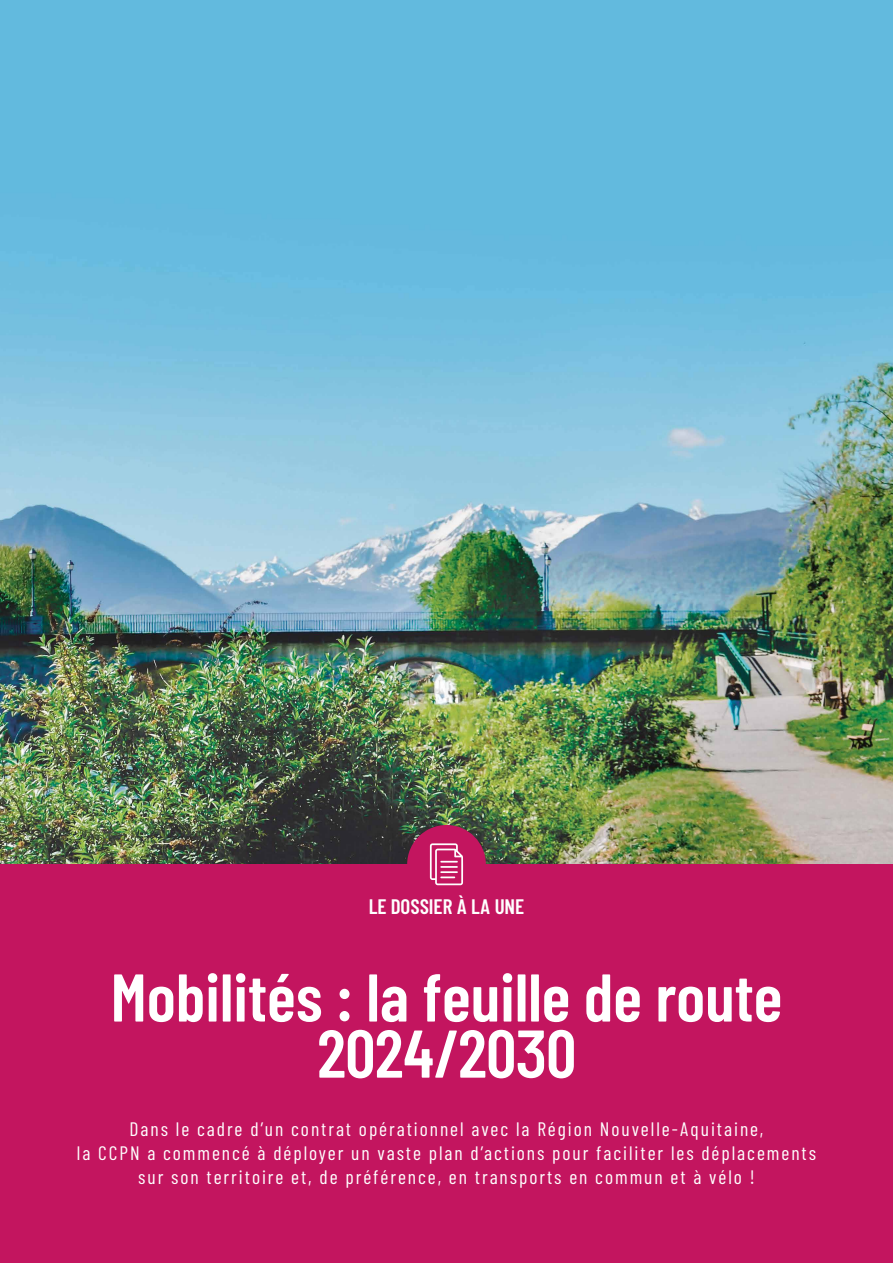
<style>
.page{position:relative;width:893px;height:1263px;background:#fff}
.page>*{position:absolute;margin:0;border:0;box-sizing:border-box;transform-origin:0 0}
.t1{font:600 67.35px/56.1px "Barlow Condensed";color:#fff;text-align:center}
.t2{font:600 21px "Barlow Condensed";color:#fff}
.t3{font:19.5px/24px "Barlow Condensed";letter-spacing:.1em;color:#fff;text-align:center}
</style>
<div class="page">
<img style="left:0;top:0;width:893px;height:864px">
<div style="left:0;top:864px;width:893px;height:399px;background:#c3155f"></div>
<div style="left:407px;top:825px;width:79px;height:79px;background:#c3155f;border-radius:50%"></div>
<svg style="left:430px;top:843px;width:33px;height:42px"></svg>
<p class="t2" style="left:369px;top:893px;width:157px">LE DOSSIER À LA UNE</p>
<h1 class="t1" style="left:111px;top:968px;width:673px">Mobilités : la feuille de route<br>2024/2030</h1>
<p class="t3" style="left:77px;top:1116px;width:740px">Dans le cadre d’un contrat opérationnel avec la Région Nouvelle-Aquitaine,<br>la CCPN a commencé à déployer un vaste plan d’actions pour faciliter les déplacements sur son territoire et, de préférence, en transports en commun et à vélo !</p>
</div>
